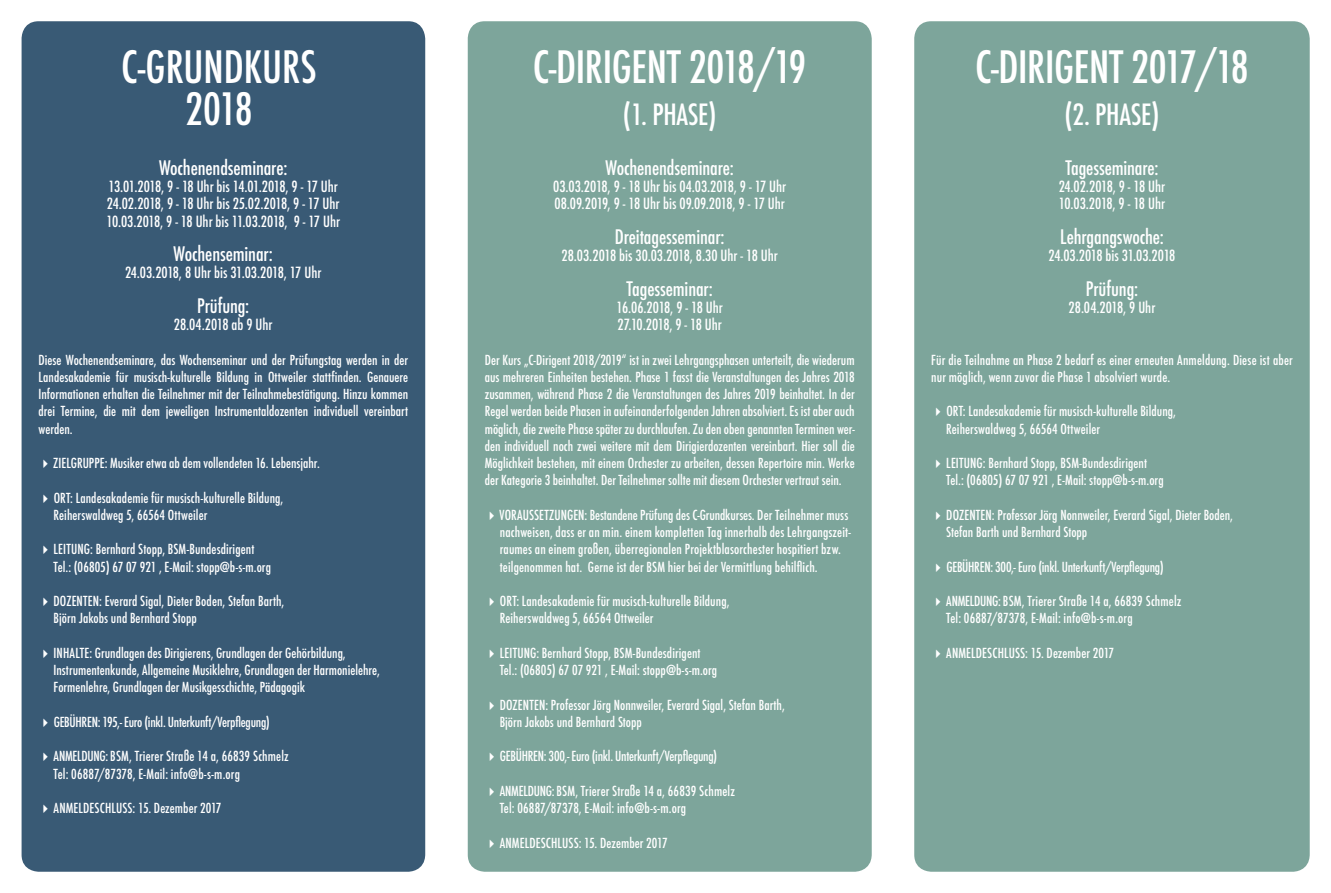
<style>
.page{position:relative;width:1331px;height:893px;background:#fff}
.page>*{position:absolute;margin:0;border:0;box-sizing:border-box;transform-origin:0 0}
.t1{font:500 condensed 43.35px/42px "Futura";letter-spacing:-.01em;color:#fff;text-align:center}
.t2{font:500 condensed 28.5px "Futura";letter-spacing:-.01em;color:#fff}
.t3{font:500 condensed 19.5px "Futura";letter-spacing:-.005em;color:#fff}
.t4{font:500 condensed 15px/17.2px "Futura";color:#fff}
.t5{font:500 condensed 13.5px/17.2px "Futura";letter-spacing:.005em;color:#fff}
.t6{font:500 condensed 13.5px "Futura";letter-spacing:-.02em;color:#fff}
</style>
<div class="page">
<div style="left:22px;top:21px;width:403px;height:851px;background:#395a75;border-radius:17px"></div>
<div style="left:468px;top:21px;width:404px;height:851px;background:#7da59b;border-radius:17px"></div>
<div style="left:914px;top:21px;width:396px;height:851px;background:#7da59b;border-radius:17px"></div>
<h1 class="t1" style="left:121px;top:46px;width:197px">C-GRUNDKURS<br>2018</h1>
<h3 class="t3" style="left:159px;top:155px;width:130px">Wochenendseminare:</h3>
<p class="t4" style="left:106px;top:178px;width:235px">13.01.2018, 9 - 18 Uhr bis 14.01.2018, 9 - 17 Uhr<br>24.02.2018, 9 - 18 Uhr bis 25.02.2018, 9 - 17 Uhr<br>10.03.2018, 9 - 18 Uhr bis 11.03.2018, 9 - 17 Uhr</p>
<h3 class="t3" style="left:174px;top:241px;width:101px">Wochenseminar:</h3>
<p class="t4" style="left:125px;top:264px;width:198px">24.03.2018, 8 Uhr bis 31.03.2018, 17 Uhr</p>
<h3 class="t3" style="left:197px;top:293px;width:54px">Prüfung:</h3>
<p class="t4" style="left:174px;top:316px;width:100px">28.04.2018 ab 9 Uhr</p>
<p class="t5" style="left:39px;top:351px;width:371px;text-align:justify">Diese Wochenendseminare, das Wochenseminar und der Prüfungstag werden in der Landesakademie für musisch-kulturelle Bildung in Ottweiler stattfinden. Genauere Informationen erhalten die Teilnehmer mit der Teilnahmebestätigung. Hinzu kommen drei Termine, die mit dem jeweiligen Instrumentaldozenten individuell vereinbart werden.</p>
<p class="t5" style="left:39px;top:454px;width:283px">✔ZIELGRUPPE: Musiker etwa ab dem vollendeten 16. Lebensjahr.</p>
<p class="t5" style="left:54px;top:489px;width:231px;text-indent:-15px">✔ORT: Landesakademie für musisch-kulturelle Bildung,<br>Reiherswaldweg 5, 66564 Ottweiler</p>
<p class="t5" style="left:54px;top:541px;width:219px;text-indent:-15px">✔LEITUNG: Bernhard Stopp, BSM-Bundesdirigent<br>Tel.: (06805) 67 07 921 , E-Mail: stopp@b-s-m.org</p>
<p class="t5" style="left:54px;top:593px;width:232px;text-indent:-15px">✔DOZENTEN: Everard Sigal, Dieter Boden, Stefan Barth,<br>Björn Jakobs und Bernhard Stopp</p>
<p class="t5" style="left:54px;top:644px;width:328px;text-indent:-15px">✔INHALTE: Grundlagen des Dirigierens, Grundlagen der Gehörbildung,<br>Instrumentenkunde, Allgemeine Musiklehre, Grundlagen der Harmonielehre,<br>Formenlehre, Grundlagen der Musikgesschichte, Pädagogik</p>
<p class="t6" style="left:39px;top:713px;width:233px">✔GEBÜHREN: 195,- Euro (inkl. Unterkunft/Verpflegung)</p>
<p class="t5" style="left:54px;top:748px;width:237px;text-indent:-15px">✔ANMELDUNG: BSM, Trierer Straße 14 a, 66839 Schmelz<br>Tel: 06887/87378, E-Mail: info@b-s-m.org</p>
<p class="t5" style="left:39px;top:800px;width:184px">✔ANMELDESCHLUSS: 15. Dezember 2017</p>
<h1 class="t1" style="left:533px;top:46px;width:275px">C-DIRIGENT 2018/19</h1>
<h2 class="t2" style="left:623px;top:96px;width:95px">(1. PHASE)</h2>
<h3 class="t3" style="left:606px;top:155px;width:130px">Wochenendseminare:</h3>
<p class="t4" style="left:553px;top:178px;width:235px">03.03.2018, 9 - 18 Uhr bis 04.03.2018, 9 - 17 Uhr<br>08.09.2019, 9 - 18 Uhr bis 09.09.2018, 9 - 17 Uhr</p>
<h3 class="t3" style="left:615px;top:224px;width:111px">Dreitagesseminar:</h3>
<p class="t4" style="left:562px;top:247px;width:218px">28.03.2018 bis 30.03.2018, 8.30 Uhr - 18 Uhr</p>
<h3 class="t3" style="left:626px;top:276px;width:88px">Tagesseminar:</h3>
<p class="t4" style="left:617px;top:299px;width:108px">16.06.2018, 9 - 18 Uhr<br>27.10.2018, 9 - 18 Uhr</p>
<p class="t5" style="left:485px;top:351px;width:371px;text-align:justify">Der Kurs „C-Dirigent 2018/2019“ ist in zwei Lehrgangsphasen unterteilt, die wiederum aus mehreren Einheiten bestehen. Phase 1 fasst die Veranstaltungen des Jahres 2018 zusammen, während Phase 2 die Veranstaltungen des Jahres 2019 beinhaltet. In der Regel werden beide Phasen in aufeinanderfolgenden Jahren absolviert. Es ist aber auch möglich, die zweite Phase später zu durchlaufen. Zu den oben genannten Terminen wer&shy;den individuell noch zwei weitere mit dem Dirigierdozenten vereinbart. Hier soll die Möglichkeit bestehen, mit einem Orchester zu arbeiten, dessen Repertoire min. Werke der Kategorie 3 beinhaltet. Der Teilnehmer sollte mit diesem Orchester vertraut sein.</p>
<p class="t5" style="left:500px;top:506px;width:353px;text-indent:-15px">✔VORAUSSETZUNGEN: Bestandene Prüfung des C-Grundkurses. Der Teilnehmer muss nachweisen, dass er an min. einem kompletten Tag innerhalb des Lehrgangszeit&shy;raumes an einem großen, überregionalen Projektblasorchester hospitiert bzw. teilgenommen hat. Gerne ist der BSM hier bei der Vermittlung behilflich.</p>
<p class="t5" style="left:500px;top:593px;width:231px;text-indent:-15px">✔ORT: Landesakademie für musisch-kulturelle Bildung,<br>Reiherswaldweg 5, 66564 Ottweiler</p>
<p class="t5" style="left:500px;top:644px;width:219px;text-indent:-15px">✔LEITUNG: Bernhard Stopp, BSM-Bundesdirigent<br>Tel.: (06805) 67 07 921 , E-Mail: stopp@b-s-m.org</p>
<p class="t5" style="left:500px;top:696px;width:287px;text-indent:-15px">✔DOZENTEN: Professor Jörg Nonnweiler, Everard Sigal, Stefan Barth,<br>Björn Jakobs und Bernhard Stopp</p>
<p class="t6" style="left:485px;top:748px;width:234px">✔GEBÜHREN: 300,- Euro (inkl. Unterkunft/Verpflegung)</p>
<p class="t5" style="left:500px;top:782px;width:237px;text-indent:-15px">✔ANMELDUNG: BSM, Trierer Straße 14 a, 66839 Schmelz<br>Tel: 06887/87378, E-Mail: info@b-s-m.org</p>
<p class="t5" style="left:485px;top:834px;width:184px">✔ANMELDESCHLUSS: 15. Dezember 2017</p>
<h1 class="t1" style="left:975px;top:46px;width:275px">C-DIRIGENT 2017/18</h1>
<h2 class="t2" style="left:1064px;top:96px;width:96px">(2. PHASE)</h2>
<h3 class="t3" style="left:1065px;top:155px;width:95px">Tagesseminare:</h3>
<p class="t4" style="left:1059px;top:178px;width:108px">24.02.2018, 9 - 18 Uhr<br>10.03.2018, 9 - 18 Uhr</p>
<h3 class="t3" style="left:1060px;top:224px;width:105px">Lehrgangswoche:</h3>
<p class="t4" style="left:1048px;top:247px;width:128px">24.03.2018 bis 31.03.2018</p>
<h3 class="t3" style="left:1086px;top:276px;width:54px">Prüfung:</h3>
<p class="t4" style="left:1069px;top:299px;width:88px">28.04.2018, 9 Uhr</p>
<p class="t5" style="left:931px;top:351px;width:363px">Für die Teilnahme an Phase 2 bedarf es einer erneuten Anmeldung. Diese ist aber nur möglich, wenn zuvor die Phase 1 absolviert wurde.</p>
<p class="t5" style="left:946px;top:403px;width:231px;text-indent:-15px">✔ORT: Landesakademie für musisch-kulturelle Bildung,<br>Reiherswaldweg 5, 66564 Ottweiler</p>
<p class="t5" style="left:946px;top:454px;width:219px;text-indent:-15px">✔LEITUNG: Bernhard Stopp, BSM-Bundesdirigent<br>Tel.: (06805) 67 07 921 , E-Mail: stopp@b-s-m.org</p>
<p class="t5" style="left:946px;top:506px;width:288px;text-indent:-15px">✔DOZENTEN: Professor Jörg Nonnweiler, Everard Sigal, Dieter Boden,<br>Stefan Barth und Bernhard Stopp</p>
<p class="t6" style="left:931px;top:558px;width:234px">✔GEBÜHREN: 300,- Euro (inkl. Unterkunft/Verpflegung)</p>
<p class="t5" style="left:946px;top:593px;width:237px;text-indent:-15px">✔ANMELDUNG: BSM, Trierer Straße 14 a, 66839 Schmelz<br>Tel: 06887/87378, E-Mail: info@b-s-m.org</p>
<p class="t5" style="left:931px;top:644px;width:184px">✔ANMELDESCHLUSS: 15. Dezember 2017</p>
</div>
